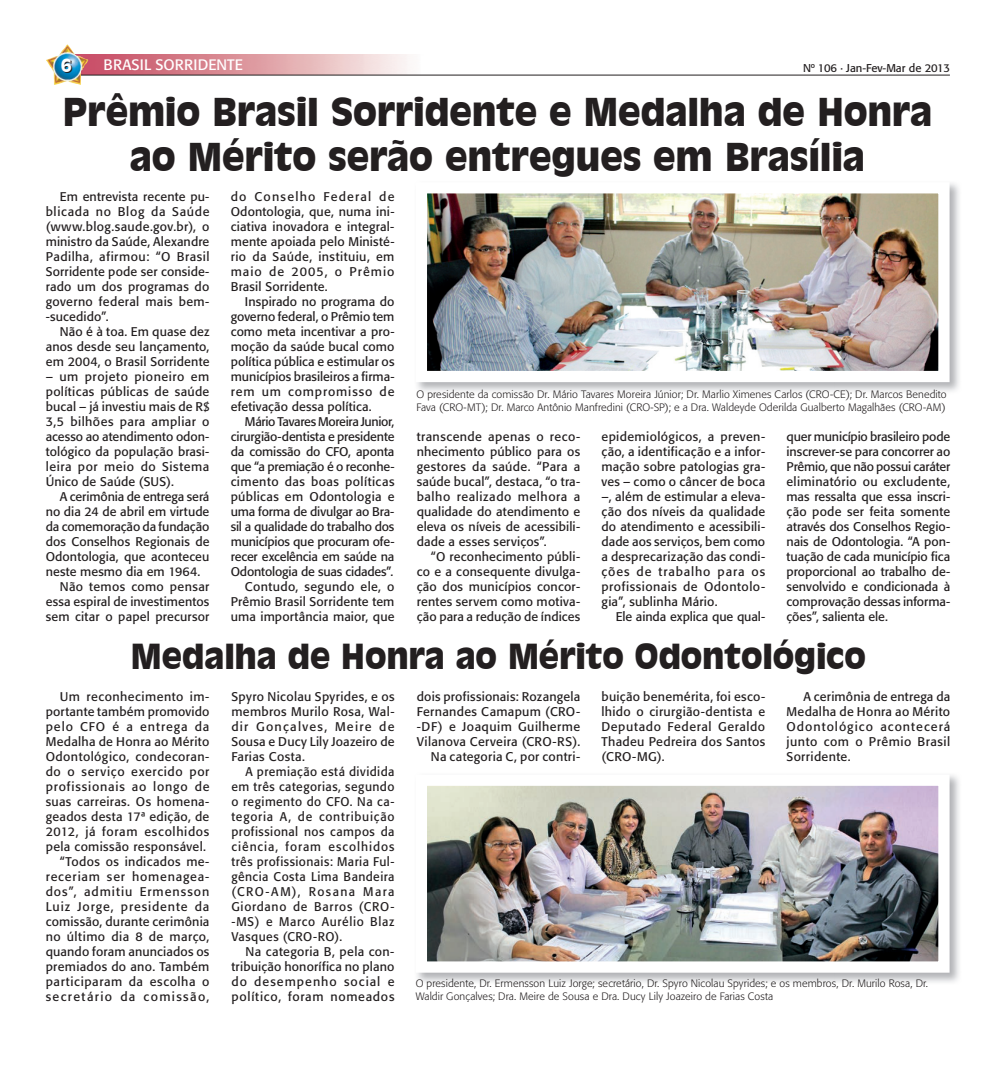
<style>
.page{position:relative;width:996px;height:1067px;background:#fff}
.page>*{position:absolute;margin:0;border:0;box-sizing:border-box;transform-origin:0 0}
.t1{font:900 37.5px/45px "Incised 901 BT";letter-spacing:-.01em;color:#231f20;text-align:center}
.t2{font:900 33.75px "Incised 901 BT";letter-spacing:-.005em;color:#231f20}
.t3{font:900 17.5px "Incised 901 BT";color:#fff}
.t4{font:15px "Formata";color:#fff}
.t5{font:12.5px/15px "Formata";letter-spacing:.02em;color:#231f20;text-align:justify}
.t6{font:12.5px/15px "Formata";letter-spacing:-.01em;color:#231f20;text-align:right}
.t7{font:12.5px "Formata";letter-spacing:-.005em;color:#231f20}
.t8{font:11.25px "Formata";color:#231f20}
.t9{font:300 10.62px/13.8px "Formata";letter-spacing:.01em;color:#231f20}
</style>
<div class="page">
<img style="left:88px;top:54px;width:337px;height:21px">
<hr style="left:75px;top:75px;width:875px;height:1px;background:#231f20">
<img style="left:46px;top:44px;width:42px;height:41px">
<img style="left:417px;top:183px;width:542px;height:209px">
<img style="left:428px;top:194px;width:509px;height:176px">
<img style="left:417px;top:775px;width:542px;height:208px">
<img style="left:428px;top:786px;width:509px;height:174px">
<div style="left:416px;top:774px;width:533px;height:198px;border:11px solid #fff"></div>
<h3 class="t3" style="left:61px;top:55px;width:13px">6</h3>
<p class="t4" style="left:103px;top:56px;width:141px">BRASIL SORRIDENTE</p>
<p class="t8" style="left:803px;top:61px;width:148px">Nº 106 · Jan-Fev-Mar de 2013</p>
<h1 class="t1" style="left:63px;top:90px;width:871px">Prêmio Brasil Sorridente e Medalha de Honra ao Mérito serão entregues em Brasília</h1>
<p class="t5" style="left:231px;top:189px;width:165px">do Conselho Federal de Odontologia, que, numa ini&shy;ciativa inovadora e integral&shy;mente apoiada pelo Ministé&shy;rio da Saúde, instituiu, em maio de 2005, o Prêmio Brasil Sorridente.</p>
<p class="t5" style="left:231px;top:294px;width:165px;text-indent:14px">Inspirado no programa do governo federal, o Prêmio tem como meta incentivar a pro&shy;moção da saúde bucal como política pública e estimular os municípios brasileiros a firma&shy;rem um compromisso de efetivação dessa política.</p>
<p class="t6" style="left:231px;top:414px;width:165px">Mário Tavares Moreira Junior, cirurgião-dentista e presidente da comissão do CFO, aponta que “a premiação é o reconhe&shy;cimento das boas políticas públicas em Odontologia e uma forma de divulgar ao Bra&shy;sil a qualidade do trabalho dos municípios que procuram ofe&shy;recer excelência em saúde na<br>Odontologia de s uas cidades”.<br>Contudo, segundo ele, o<br>Prêmio Brasil Sorridente tem uma importância maior, que</p>
<p class="t5" style="left:46px;top:189px;width:165px;text-indent:14px">Em entrevista recente pu&shy;blicada no Blog da Saúde (www.blog.saude.gov.br), o ministro da Saúde, Alexandre Padilha, afirmou: “O Brasil Sorridente pode ser conside&shy;rado um dos programas do governo federal mais bem--sucedido”.</p>
<p class="t5" style="left:46px;top:324px;width:165px;text-indent:14px">Não é à toa. Em quase dez anos desde seu lançamento, em 2004, o Brasil Sorridente</p>
<p class="t5" style="left:46px;top:369px;width:165px">– um projeto pioneiro em políticas públicas de saúde bucal – já investiu mais de R$ 3,5 bilhões para ampliar o acesso ao atendimento odon&shy;tológico da população brasi&shy;leira por meio do Sistema Único de Saúde (SUS).</p>
<p class="t6" style="left:60px;top:489px;width:151px">A cerimônia de entrega será</p>
<p class="t5" style="left:46px;top:504px;width:165px">no dia 24 de abril em virtude</p>
<p class="t6" style="left:46px;top:519px;width:165px">da comemoração da fundação</p>
<p class="t5" style="left:46px;top:534px;width:165px">dos Conselhos Regionais de</p>
<p class="t5" style="left:46px;top:549px;width:165px">Odontologia, que aconteceu</p>
<p class="t5" style="left:46px;top:564px;width:156px">neste mesmo dia em 1964.</p>
<p class="t5" style="left:60px;top:579px;width:151px">Não temos como pensar</p>
<p class="t5" style="left:46px;top:594px;width:165px">essa espiral de investimentos</p>
<p class="t5" style="left:46px;top:609px;width:165px">sem citar o papel precursor</p>
<p class="t9" style="left:416px;top:387px;width:532px">O presidente da comissão Dr. Mário Tavares Moreira Júnior; Dr. Marlio Ximenes Carlos (CRO-CE); Dr. Marcos Benedito<br>Fava (CRO-MT); Dr. Marco Antônio Manfredini (CRO-SP); e a Dra. Waldeyde Oderilda Gualberto Magalhães (CRO-AM)</p>
<p class="t5" style="left:786px;top:429px;width:165px">quer município brasileiro pode inscrever-se para concorrer ao Prêmio, que não possui caráter eliminatório ou excludente, mas ressalta que essa inscri&shy;ção pode ser feita somente através dos Conselhos Regio&shy;nais de Odontologia. “A pon&shy;tuação de cada município fica proporcional ao trabalho de&shy;senvolvido e condicionada à comprovação dessas informa&shy;ções”, salienta ele.</p>
<h2 class="t2" style="left:131px;top:636px;width:737px">Medalha de Honra ao Mérito Odontológico</h2>
<p class="t5" style="left:231px;top:688px;width:165px">Spyro Nicolau Spyrides, e os membros Murilo Rosa, Wal&shy;dir Gonçalves, Meire de Sousa e Ducy Lily Joazeiro de Farias Costa.</p>
<p class="t5" style="left:231px;top:763px;width:165px;text-indent:14px">A premiação está dividida em três categorias, segundo o regimento do CFO. Na ca&shy;tegoria A, de contribuição profissional nos campos da ciência, foram escolhidos três profissionais: Maria Ful&shy;gência Costa Lima Bandeira (CRO-AM), Rosana Mara Giordano de Barros (CRO--MS) e Marco Aurélio Blaz Vasques (CRO-RO).</p>
<p class="t5" style="left:231px;top:943px;width:164px;text-indent:14px">Na categoria B, pela con&shy;tribuição honorífica no plano do desempenho social e político, foram nomeados</p>
<p class="t5" style="left:417px;top:429px;width:165px">transcende apenas o reco&shy;nhecimento público para os gestores da saúde. “Para a saúde bucal”, destaca, “o tra&shy;balho realizado melhora a qualidade do atendimento e eleva os níveis de acessibili&shy;dade a esses serviços”.</p>
<p class="t5" style="left:417px;top:549px;width:165px;text-indent:14px">“O reconhecimento públi&shy;co e a consequente divulga&shy;ção dos municípios concor&shy;rentes servem como motiva&shy;ção para a redução de índices</p>
<p class="t5" style="left:601px;top:429px;width:165px">epidemiológicos, a preven&shy;ção, a identificação e a infor&shy;mação sobre patologias gra&shy;ves – como o câncer de boca –, além de estimular a eleva&shy;ção dos níveis da qualidade do atendimento e acessibili&shy;dade aos serviços, bem como a desprecarização das condi&shy;ções de trabalho para os profissionais de Odontolo&shy;gia”, sublinha Mário.</p>
<p class="t7" style="left:615px;top:609px;width:151px">Ele ainda explica que qual-</p>
<p class="t5" style="left:46px;top:688px;width:165px;text-align:right">Um reconhecimento im&shy;portante também promovido pelo CFO é a entrega da<br>Medalha de Honra ao Mérito<br>Odontológico, condecoran&shy;do o serviço exercido por profissionais ao longo de suas carreiras. Os homena&shy;geados desta 17ª edição, de<br>2012, já foram escolhidos pela comissão responsável. “Todos os indicados me&shy;receriam ser homenagea&shy;dos”, admitiu Ermensson<br>Luiz Jorge, presidente da comissão, durante cerimônia no último dia 8 de março, quando foram anunciados os premiados do ano. Também participaram da escolha o secretário da comissão,</p>
<p class="t5" style="left:417px;top:688px;width:165px;text-align:right">dois profissionais: Rozangela<br>Fernandes Camapum (CRO--DF) e Joaquim Guilherme<br>Vilanova Cerveira (CRO-RS).<br>Na categoria C, por contri-</p>
<p class="t5" style="left:601px;top:688px;width:165px">buição benemérita, foi esco&shy;lhido o cirurgião-dentista e Deputado Federal Geraldo Thadeu Pedreira dos Santos (CRO-MG).</p>
<p class="t5" style="left:786px;top:688px;width:165px;text-indent:17px">A cerimônia de entrega da Medalha de Honra ao Mérito Odontológico acontecerá junto com o Prêmio Brasil Sorridente.</p>
<p class="t9" style="left:416px;top:976px;width:514px">O presidente, Dr. Ermensson Luiz Jorge; secretário, Dr. Spyro Nicolau Spyrides; e os membros, Dr. Murilo Rosa, Dr.<br>Waldir Gonçalves; Dra. Meire de Sousa e Dra. Ducy Lily Joazeiro de Farias Costa</p>
</div>
